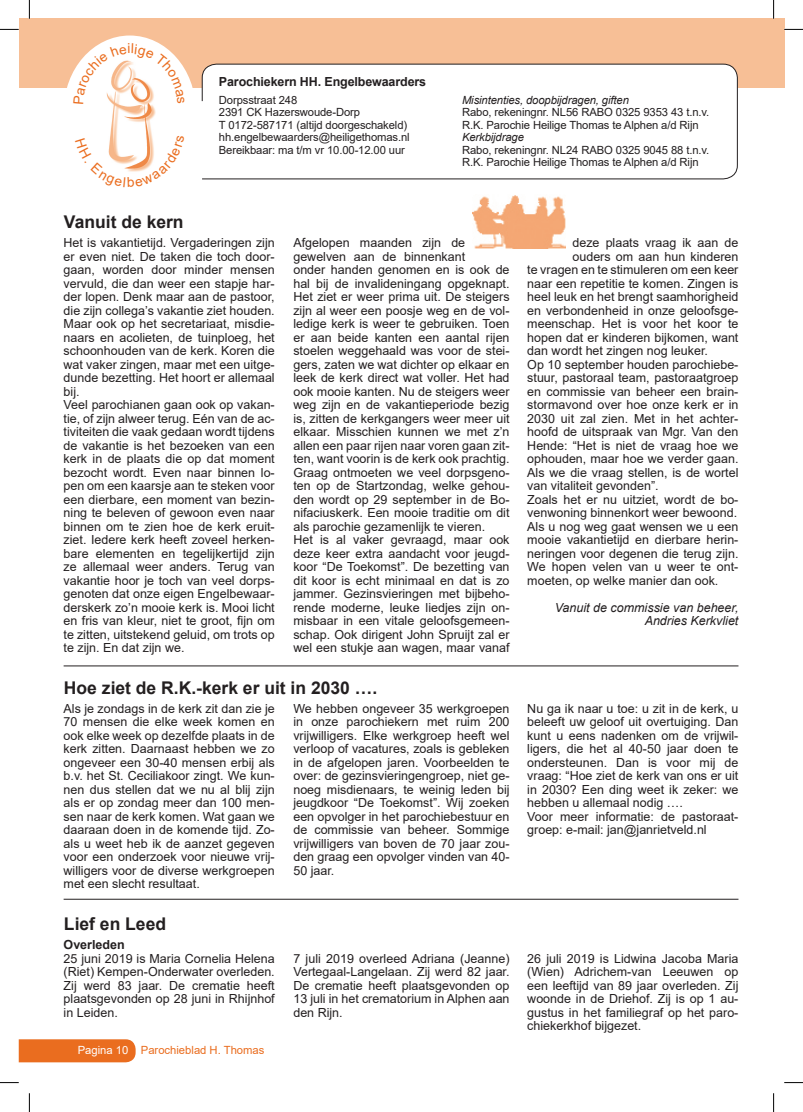
<style>
.page{position:relative;width:803px;height:1112px;background:#fff}
.page>*{position:absolute;margin:0;border:0;box-sizing:border-box;transform-origin:0 0}
.t1{font:700 17.5px "Arial";color:#231f20}
.t2{font:12.5px/13.5px "Arial";color:#231f20;text-align:justify}
.t3{font:italic 12.5px/13.5px "Arial";color:#231f20;text-align:right}
.t4{font:700 12.5px "Arial";letter-spacing:-.01em;color:#231f20}
.t5{font:11.25px/12.5px "Arial";letter-spacing:-.01em;color:#231f20}
.t6{font:italic 11.25px "Arial";letter-spacing:-.01em;color:#231f20}
.t7{font:11.25px "Arial";color:#ea6d1f}
.s1{color:#fff}
</style>
<div class="page">
<div style="left:19px;top:1039px;width:117px;height:23px;background:#ea6d1f"></div>
<div style="left:19px;top:19px;width:765px;height:69px;background:#f7bf96"></div>
<div style="left:64px;top:35px;width:132px;height:150px;background:#fff;border-radius:50%"></div>
<img style="left:110px;top:104px;width:46px;height:31px">
<svg style="left:201px;top:63px;width:537px;height:116px"></svg>
<img style="left:472px;top:195px;width:93px;height:53px">
<hr style="left:64px;top:665px;width:674px;height:1px;background:#231f20">
<hr style="left:64px;top:898px;width:674px;height:1px;background:#231f20">
<svg style="left:0;top:29px;width:19px;height:1px"></svg>
<svg style="left:784px;top:29px;width:19px;height:1px"></svg>
<svg style="left:0;top:1082px;width:19px;height:1px"></svg>
<svg style="left:784px;top:1082px;width:19px;height:1px"></svg>
<svg style="left:29px;top:0;width:1px;height:19px"></svg>
<svg style="left:29px;top:1093px;width:1px;height:18px"></svg>
<svg style="left:773px;top:0;width:1px;height:19px"></svg>
<svg style="left:773px;top:1093px;width:1px;height:18px"></svg>
<svg style="left:108px;top:135px;width:46px;height:37px"></svg>
<svg style="left:73px;top:44px;width:112px;height:60px"></svg>
<h1 class="t1" style="left:64px;top:209px;width:121px">Vanuit de kern</h1>
<p class="t4" style="left:219px;top:73px;width:209px">Parochiekern HH. Engelbewaarders</p>
<p class="t5" style="left:219px;top:94px;width:192px">Dorpsstraat 248<br>2391 CK Hazerswoude-Dorp<br>T 0172-587171 (altijd doorgeschakeld) hh.engelbewaarders@heiligethomas.nl<br>Bereikbaar: ma t/m vr 10.00-12.00 uur</p>
<p class="t6" style="left:462px;top:93px;width:168px">Misintenties, doopbijdragen, giften</p>
<p class="t5" style="left:462px;top:106px;width:249px">Rabo, rekeningnr. NL56 RABO 0325 9353 43 t.n.v.<br>R.K. Parochie Heilige Thomas te Alphen a/d Rijn</p>
<p class="t6" style="left:462px;top:130px;width:63px">Kerkbijdrage</p>
<p class="t5" style="left:462px;top:144px;width:249px">Rabo, rekeningnr. NL24 RABO 0325 9045 88 t.n.v.<br>R.K. Parochie Heilige Thomas te Alphen a/d Rijn</p>
<p class="t2" style="left:64px;top:236px;width:213px;text-align:left">Het is vakantietijd. Vergaderingen zijn er even niet. De taken die toch door&shy;gaan, worden door minder mensen vervuld, die dan weer een stapje har&shy;der lopen. Denk maar aan de pastoor, die zijn collega’s vakantie ziet houden.<br>Maar ook op het secretariaat, misdie&shy;naars en acolieten, de tuinploeg, het schoonhouden van de kerk. Koren die wat vaker zingen, maar met een uitge&shy;dunde bezetting. Het hoort er allemaal bij.<br>Veel parochianen gaan ook op vakan&shy;tie, of zijn alweer terug. Eén van de ac&shy;tiviteiten die vaak gedaan wordt tijdens de vakantie is het bezoeken van een kerk in de plaats die op dat moment bezocht wordt. Even naar binnen lo&shy;pen om een kaarsje aan te steken voor een dierbare, een moment van bezin&shy;ning te beleven of gewoon even naar binnen om te zien hoe de kerk eruit&shy;ziet. Iedere kerk heeft zoveel herken&shy;bare elementen en tegelijkertijd zijn ze allemaal weer anders. Terug van vakantie hoor je toch van veel dorps&shy;genoten dat onze eigen Engelbewaar&shy;derskerk zo’n mooie kerk is. Mooi licht en fris van kleur, niet te groot, fijn om te zitten, uitstekend geluid, om trots op te zijn. En dat zijn we.</p>
<p class="t2" style="left:293px;top:236px;width:218px;text-align:left">Afgelopen maanden zijn de gewelven aan de binnenkant<br>onder handen genomen en is ook de hal bij de invalideningang opgeknapt.<br>Het ziet er weer prima uit. De steigers zijn al weer een poosje weg en de vol&shy;ledige kerk is weer te gebruiken. Toen er aan beide kanten een aantal rijen stoelen weggehaald was voor de stei&shy;gers, zaten we wat dichter op elkaar en leek de kerk direct wat voller. Het had ook mooie kanten. Nu de steigers weer weg zijn en de vakantieperiode bezig is, zitten de kerkgangers weer meer uit elkaar. Misschien kunnen we met z’n allen een paar rijen naar voren gaan zit&shy;ten, want voorin is de kerk ook prachtig.<br>Graag ontmoeten we veel dorpsgeno&shy;ten op de Startzondag, welke gehou&shy;den wordt op 29 september in de Bo&shy;nifaciuskerk. Een mooie traditie om dit als parochie gezamenlijk te vieren.<br>Het is al vaker gevraagd, maar ook deze keer extra aandacht voor jeugd&shy;koor “De Toekomst”. De bezetting van dit koor is echt minimaal en dat is zo jammer. Gezinsvieringen met bijbeho&shy;rende moderne, leuke liedjes zijn on&shy;misbaar in een vitale geloofsgemeen&shy;schap. Ook dirigent John Spruijt zal er wel een stukje aan wagen, maar vanaf</p>
<h1 class="t1" style="left:64px;top:675px;width:315px">Hoe ziet de R.K.-kerk er uit in 2030 ….</h1>
<p class="t2" style="left:64px;top:701px;width:213px">Als je zondags in de kerk zit dan zie je 70 mensen die elke week komen en ook elke week op dezelfde plaats in de kerk zitten. Daarnaast hebben we zo ongeveer een 30-40 mensen erbij als b.v. het St. Ceciliakoor zingt. We kun&shy;nen dus stellen dat we nu al blij zijn als er op zondag meer dan 100 men&shy;sen naar de kerk komen. Wat gaan we daaraan doen in de komende tijd. Zo&shy;als u weet heb ik de aanzet gegeven voor een onderzoek voor nieuwe vrij&shy;willigers voor de diverse werkgroepen met een slecht resultaat.</p>
<h1 class="t1" style="left:64px;top:911px;width:104px">Lief en Leed</h1>
<p class="t4" style="left:64px;top:935px;width:63px">Overleden</p>
<p class="t2" style="left:64px;top:951px;width:213px">25 juni 2019 is Maria Cornelia Helena (Riet) Kempen-Onderwater overleden.<br>Zij werd 83 jaar. De crematie heeft plaatsgevonden op 28 juni in Rhijnhof in Leiden.</p>
<p class="t7" style="left:78px;top:1042px;width:188px"><span class="s1">Pagina 10</span> Parochieblad H. Thomas</p>
<p class="t2" style="left:293px;top:701px;width:218px">We hebben ongeveer 35 werkgroepen in onze parochiekern met ruim 200 vrijwilligers. Elke werkgroep heeft wel verloop of vacatures, zoals is gebleken in de afgelopen jaren. Voorbeelden te over: de gezinsvieringengroep, niet ge&shy;noeg misdienaars, te weinig leden bij jeugdkoor “De Toekomst”. Wij zoeken een opvolger in het parochiebestuur en de commissie van beheer. Sommige vrijwilligers van boven de 70 jaar zou&shy;den graag een opvolger vinden van 40- 50 jaar.</p>
<p class="t2" style="left:293px;top:951px;width:218px">7 juli 2019 overleed Adriana (Jeanne)<br>Vertegaal-Langelaan. Zij werd 82 jaar.<br>De crematie heeft plaatsgevonden op 13 juli in het crematorium in Alphen aan den Rijn.</p>
<p class="t2" style="left:572px;top:236px;width:167px">deze plaats vraag ik aan de</p>
<p class="t2" style="left:572px;top:249px;width:167px">ouders om aan hun kinderen</p>
<p class="t2" style="left:527px;top:263px;width:213px">te vragen en te stimuleren om een keer</p>
<p class="t2" style="left:527px;top:276px;width:213px">naar een repetitie te komen. Zingen is</p>
<p class="t2" style="left:527px;top:290px;width:213px">heel leuk en het brengt saamhorigheid</p>
<p class="t2" style="left:527px;top:303px;width:213px">en verbondenheid in onze geloofsge-</p>
<p class="t2" style="left:527px;top:317px;width:213px">meenschap. Het is voor het koor te</p>
<p class="t2" style="left:527px;top:330px;width:213px">hopen dat er kinderen bijkomen, want</p>
<p class="t2" style="left:527px;top:344px;width:182px">dan wordt het zingen nog leuker.</p>
<p class="t2" style="left:527px;top:357px;width:213px">Op 10 september houden parochiebe-</p>
<p class="t2" style="left:527px;top:371px;width:213px">stuur, pastoraal team, pastoraatgroep</p>
<p class="t2" style="left:527px;top:384px;width:213px">en commissie van beheer een brain-</p>
<p class="t2" style="left:527px;top:398px;width:213px">stormavond over hoe onze kerk er in</p>
<p class="t2" style="left:527px;top:411px;width:213px">2030 uit zal zien. Met in het achter-</p>
<p class="t2" style="left:527px;top:425px;width:213px">hoofd de uitspraak van Mgr. Van den</p>
<p class="t2" style="left:527px;top:438px;width:213px">Hende: “Het is niet de vraag hoe we</p>
<p class="t2" style="left:527px;top:452px;width:213px">ophouden, maar hoe we verder gaan.</p>
<p class="t2" style="left:527px;top:465px;width:213px">Als we die vraag stellen, is de wortel</p>
<p class="t2" style="left:527px;top:479px;width:133px">van vitaliteit gevonden”.</p>
<p class="t2" style="left:527px;top:492px;width:213px">Zoals het er nu uitziet, wordt de bo-</p>
<p class="t2" style="left:527px;top:506px;width:211px">venwoning binnenkort weer bewoond.</p>
<p class="t2" style="left:527px;top:519px;width:213px">Als u nog weg gaat wensen we u een</p>
<p class="t2" style="left:527px;top:533px;width:213px">mooie vakantietijd en dierbare herin-</p>
<p class="t2" style="left:527px;top:546px;width:213px">neringen voor degenen die terug zijn.</p>
<p class="t2" style="left:527px;top:560px;width:213px">We hopen velen van u weer te ont-</p>
<p class="t2" style="left:527px;top:573px;width:193px">moeten, op welke manier dan ook.</p>
<p class="t3" style="left:555px;top:600px;width:185px">Vanuit de commissie van beheer,<br>Andries Kerkvliet</p>
<p class="t2" style="left:527px;top:701px;width:213px;text-align:left">Nu ga ik naar u toe: u zit in de kerk, u beleeft uw geloof uit overtuiging. Dan kunt u eens nadenken om de vrijwil&shy;ligers, die het al 40-50 jaar doen te ondersteunen. Dan is voor mij de vraag: “Hoe ziet de kerk van ons er uit in 2030? Een ding weet ik zeker: we hebben u allemaal nodig ….<br>Voor meer informatie: de pastoraat&shy;groep: e-mail: jan@janrietveld.nl</p>
<p class="t2" style="left:527px;top:951px;width:213px">26 juli 2019 is Lidwina Jacoba Maria (Wien) Adrichem-van Leeuwen op een leeftijd van 89 jaar overleden. Zij woonde in de Driehof. Zij is op 1 au&shy;gustus in het familiegraf op het paro&shy;chiekerkhof bijgezet.</p>
</div>
